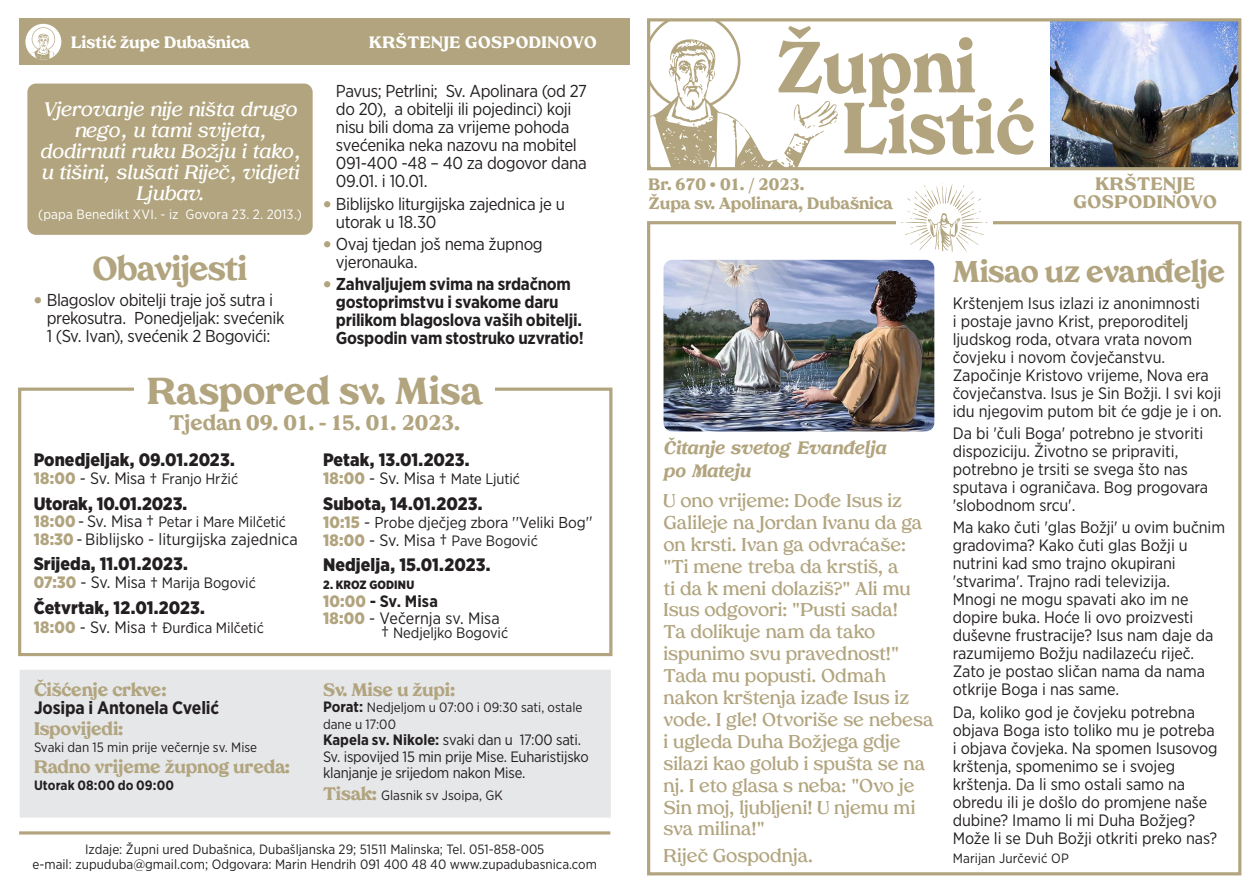
<style>
.page{position:relative;width:1259px;height:893px;background:#fff}
.page>*{position:absolute;margin:0;border:0;box-sizing:border-box;transform-origin:0 0}
.t1{font:800 72.15px "Tropiline";color:#b1a47e}
.t2{font:800 37.5px "Tropiline";color:#b1a47e}
.Text_1{font:800 33px "Tropiline";letter-spacing:-.025em;color:#b1a47e}
.Evandelje{font:800 30px "Tropiline";letter-spacing:-.02em;color:#b1a47e}
.Evandelje-2{font:800 21px "Tropiline";color:#b1a47e}
.Text_1-2{font:italic 600 19.5px/21px "Tropiline";letter-spacing:-.01em;color:#fff;text-align:center}
.Evandelje-3{font:600 18.45px/21.9px "Tropiline";letter-spacing:-.005em;color:#b1a47e}
.Evandelje-4{font:900 18px "Gotham Narrow";color:#231f20}
.Evandelje-5{font:800 18px "Tropiline";letter-spacing:-.01em;color:#b1a47e}
.Evandelje-6{font:700 18px/18px "Gotham Narrow";letter-spacing:-.01em;color:#231f20}
.Evandelje-7{font:italic 800 18px/22.5px "Tropiline";letter-spacing:-.01em;color:#b1a47e}
.Evandelje-8{font:800 18px/18px "Tropiline";letter-spacing:.03em;color:#b1a47e;text-align:center}
.t3{font:17.25px/18px "Gotham Narrow";letter-spacing:-.025em;color:#231f20}
.t4{font:700 17.25px/18px "Gotham Narrow";letter-spacing:-.015em;color:#231f20}
.Text_1-3{font:16.5px/18px "Gotham Narrow";letter-spacing:-.005em;color:#231f20}
.t5{font:800 16.5px "Tropiline";color:#b1a47e}
.Evandelje-9{font:16.5px "Gotham Narrow";color:#231f20}
.t6{font:800 16.5px "Tropiline";letter-spacing:.01em;color:#fff}
.t7{font:800 16.5px "Tropiline";letter-spacing:.03em;color:#fff}
.t8{font:15.75px "Gotham Narrow";letter-spacing:-.01em;color:#231f20}
.Evandelje-10{font:15px/16.5px "Gotham Narrow";letter-spacing:-.01em;color:#231f20}
.Text_1-4{font:13.5px/15px "Gotham Narrow";color:#231f20;text-align:center}
.Evandelje-11{font:13.5px/16.5px "Gotham Narrow";color:#231f20}
.Text_1-5{font:13.5px "Gotham Narrow";letter-spacing:.01em;color:#fff}
.Evandelje-12{font:700 13.5px "Gotham Narrow";letter-spacing:.005em;color:#231f20}
.t9{font:900 12px "Gotham Narrow";letter-spacing:.01em;color:#231f20}
.s1{font-family:"SF Compact";font-weight:900;color:#b1a47e}
.s2{font-weight:900;font-size:16.5px;color:#b1a47e}
.s3{font-size:16.5px}
.s4{font-size:22.5px}
.s5{font-weight:900;color:#b1a47e}
.s6{font-family:"Tropiline";font-weight:800;color:#b1a47e}
.s7{font-weight:700}
.s8{font-weight:700;font-size:15px}
.s9{font-family:"Tropiline";font-weight:800;font-size:18px;color:#b1a47e}
</style>
<div class="page">
<div style="left:647px;top:221px;width:594px;height:654px;border:3px solid #b1a47e"></div>
<img style="left:1050px;top:22px;width:187px;height:144px">
<div style="left:647px;top:18px;width:594px;height:152px;border:3px solid #b1a47e"></div>
<div style="left:896px;top:210px;width:96px;height:25px;background:#fff"></div>
<img style="left:663px;top:260px;width:271px;height:171px">
<div style="left:20px;top:670px;width:591px;height:148px;background:#e6e7e9"></div>
<div style="left:18px;top:388px;width:594px;height:268px;border:3px solid #b1a47e"></div>
<div style="left:134px;top:372px;width:360px;height:35px;background:#fff"></div>
<svg style="left:900px;top:183px;width:88px;height:69px"></svg>
<hr style="left:19px;top:831px;width:591px;height:3px;background:#b1a47e">
<svg style="left:649px;top:20px;width:189px;height:149px"></svg>
<div style="left:19px;top:19px;width:610px;height:46px;background:#b1a47e"></div>
<div style="left:25px;top:24px;width:36px;height:36px;background:#fff;border-radius:50%"></div>
<svg style="left:25px;top:27px;width:36px;height:33px"></svg>
<div style="left:27px;top:84px;width:286px;height:151px;background:#b1a47e;border-radius:9px"></div>
<p class="t6" style="left:71px;top:32px;width:180px">Listić župe Dubašnica</p>
<p class="t7" style="left:369px;top:32px;width:229px">KRŠTENJE GOSPODINOVO</p>
<p class="Text_1-2" style="left:40px;top:98px;width:262px">Vjerovanje nije ništa drugo nego, u tami svijeta, dodirnuti ruku Božju i tako, u tišini, slušati Riječ, vidjeti<br>Ljubav.</p>
<p class="Text_1-5" style="left:38px;top:206px;width:265px">(papa Benedikt XVI. - iz Govora 23. 2. 2013.)</p>
<p class="Text_1" style="left:92px;top:249px;width:156px">Obavijesti</p>
<p class="t3" style="left:47px;top:291px;width:239px;text-indent:-13px"><span class="s1">౪</span> Blagoslov obitelji traje još sutra i prekosutra. Ponedjeljak: svećenik<br>1 (Sv. Ivan), svećenik 2 Bogovići:</p>
<p class="t3" style="left:336px;top:82px;width:253px">Pavus; Petrlini; Sv. Apolinara (od 27 do 20), a obitelji ili pojedinci) koji nisu bili doma za vrijeme pohoda svećenika neka nazovu na mobitel<br>091-400 -48 – 40 za dogovor dana<br>09.01. i 10.01.</p>
<p class="t3" style="left:336px;top:194px;width:231px;text-indent:-13px"><span class="s1">౪</span> Biblijsko liturgijska zajednica je u utorak u 18.30</p>
<p class="t3" style="left:336px;top:234px;width:208px;text-indent:-13px"><span class="s1">౪</span> Ovaj tjedan još nema župnog vjeronauka.</p>
<p class="t4" style="left:336px;top:275px;width:249px;text-indent:-13px"><span class="s1">౪</span> Zahvaljujem svima na srdačnom gostoprimstvu i svakome daru prilikom blagoslova vaših obitelji.<br>Gospodin vam stostruko uzvratio!</p>
<p class="t2" style="left:147px;top:369px;width:336px">Raspored sv. Misa</p>
<p class="Evandelje-2" style="left:169px;top:411px;width:293px">Tjedan 09. 01. - 15. 01. 2023.</p>
<p class="Evandelje-4" style="left:34px;top:448px;width:203px">Ponedjeljak, 09.01.2023.</p>
<p class="Evandelje-10" style="left:34px;top:470px;width:206px"><span class="s2">18:00</span> <span class="s3">- Sv. Misa</span> <span class="s4">†</span> Franjo Hržić</p>
<p class="Evandelje-4" style="left:34px;top:492px;width:155px">Utorak, 10.01.2023.</p>
<p class="Evandelje-10" style="left:34px;top:513px;width:254px"><span class="s2">18:00</span> <span class="s3">- Sv. Misa</span> <span class="s4">†</span> Petar i Mare Milčetić</p>
<p class="Evandelje-9" style="left:34px;top:529px;width:265px"><span class="s5">18:30</span> - Biblijsko - liturgijska zajednica</p>
<p class="Evandelje-4" style="left:34px;top:552px;width:156px">Srijeda, 11.01.2023.</p>
<p class="Evandelje-10" style="left:34px;top:574px;width:224px"><span class="s2">07:30</span> <span class="s3">- Sv. Misa</span> <span class="s4">†</span> Marija Bogović</p>
<p class="Evandelje-4" style="left:34px;top:596px;width:173px">Četvrtak, 12.01.2023.</p>
<p class="Evandelje-10" style="left:34px;top:619px;width:232px"><span class="s2">18:00</span> <span class="s3">- Sv. Misa</span> <span class="s4">†</span> Đurđica Milčetić</p>
<p class="Evandelje-6" style="left:34px;top:680px;width:187px"><span class="s6">Čišćenje crkve:<br></span>Josipa i Antonela Cvelić</p>
<p class="Evandelje-5" style="left:34px;top:718px;width:91px">Ispovijedi:</p>
<p class="Evandelje-11" style="left:34px;top:738px;width:225px">Svaki dan 15 min prije večernje sv. Mise</p>
<p class="Evandelje-5" style="left:34px;top:756px;width:257px">Radno vrijeme župnog ureda:</p>
<p class="Evandelje-12" style="left:34px;top:776px;width:141px">Utorak 08:00 do 09:00</p>
<p class="Evandelje-4" style="left:323px;top:448px;width:148px">Petak, 13.01.2023.</p>
<p class="Evandelje-10" style="left:323px;top:470px;width:199px"><span class="s2">18:00</span> <span class="s3">- Sv. Misa</span> <span class="s4">†</span> Mate Ljutić</p>
<p class="Evandelje-4" style="left:323px;top:492px;width:161px">Subota, 14.01.2023.</p>
<p class="t8" style="left:323px;top:512px;width:271px"><span class="s2">10:15</span> <span class="s3">-</span> Probe dječjeg zbora ''Veliki Bog'<span class="s3">'</span></p>
<p class="Evandelje-10" style="left:323px;top:532px;width:216px"><span class="s2">18:00</span> <span class="s3">- Sv. Misa</span> <span class="s4">†</span> Pave Bogović</p>
<p class="Evandelje-4" style="left:323px;top:553px;width:169px">Nedjelja, 15.01.2023.</p>
<p class="t9" style="left:323px;top:576px;width:93px">2. KROZ GODINU</p>
<p class="Text_1-3" style="left:323px;top:592px;width:178px"><span class="s5">10:00</span> <span class="s7">- Sv. Misa<br></span><span class="s5">18:00</span> - Večernja sv. Misa</p>
<p class="Evandelje-10" style="left:381px;top:624px;width:128px"><span class="s4">†</span> Nedjeljko Bogović</p>
<p class="Evandelje-5" style="left:323px;top:679px;width:134px">Sv. Mise u župi:</p>
<p class="Evandelje-11" style="left:323px;top:699px;width:261px"><span class="s8">Porat:</span> Nedjeljom u 07:00 i 09:30 sati, ostale dane u 17:00</p>
<p class="Evandelje-10" style="left:323px;top:731px;width:267px"><span class="s7">Kapela sv. Nikole:</span> svaki dan u 17:00 sati.<br>Sv. ispovijed 15 min prije Mise. Euharistijsko klanjanje je srijedom nakon Mise.</p>
<p class="Evandelje-11" style="left:323px;top:786px;width:181px"><span class="s9">Tisak:</span> Glasnik sv Jsoipa, GK</p>
<p class="Text_1-4" style="left:33px;top:841px;width:566px">Izdaje: Župni ured Dubašnica, Dubašljanska 29; 51511 Malinska; Tel. 051-858-005<br>e-mail: zupuduba@gmail.com; Odgovara: Marin Hendrih 091 400 48 40 www.zupadubasnica.com</p>
<p class="t1" style="left:776px;top:25px;width:201px">Župni</p>
<p class="t1" style="left:843px;top:86px;width:193px">Listić</p>
<p class="t5" style="left:649px;top:193px;width:245px">Župa sv. Apolinara, Dubašnica</p>
<p class="t5" style="left:648px;top:175px;width:157px">Br. 670 • 01. / 2023.</p>
<p class="Evandelje-8" style="left:1073px;top:175px;width:145px">KRŠTENJE<br>GOSPODINOVO</p>
<p class="Evandelje-7" style="left:663px;top:436px;width:224px">Čitanje svetog Evanđelja po Mateju</p>
<p class="Evandelje-3" style="left:663px;top:490px;width:271px">U ono vrijeme: Dođe Isus iz<br>Galileje na Jordan Ivanu da ga on krsti. Ivan ga odvraćaše: "Ti mene treba da krstiš, a<br>ti da k meni dolaziš?" Ali mu<br>Isus odgovori: "Pusti sada!<br>Ta dolikuje nam da tako ispunimo svu pravednost!"<br>Tada mu popusti. Odmah nakon krštenja izađe Isus iz vode. I gle! Otvoriše se nebesa i ugleda Duha Božjega gdje silazi kao golub i spušta se na nj. I eto glasa s neba: "Ovo je<br>Sin moj, ljubljeni! U njemu mi sva milina!"</p>
<p class="Evandelje-3" style="left:663px;top:844px;width:151px">Riječ Gospodnja.</p>
<p class="Evandelje" style="left:952px;top:254px;width:274px">Misao uz evanđelje</p>
<p class="Text_1-3" style="left:952px;top:294px;width:271px">Krštenjem Isus izlazi iz anonimnosti<br>i postaje javno Krist, preporoditelj ljudskog roda, otvara vrata novom čovjeku i novom čovječanstvu.<br>Započinje Kristovo vrijeme, Nova era čovječanstva. Isus je Sin Božji. I svi koji idu njegovim putom bit će gdje je i on.</p>
<p class="Text_1-3" style="left:952px;top:424px;width:257px">Da bi 'čuli Boga' potrebno je stvoriti dispoziciju. Životno se pripraviti, potrebno je trsiti se svega što nas sputava i ograničava. Bog progovara 'slobodnom srcu'.</p>
<p class="Text_1-3" style="left:952px;top:518px;width:274px">Ma kako čuti 'glas Božji' u ovim bučnim gradovima? Kako čuti glas Božji u nutrini kad smo trajno okupirani 'stvarima'. Trajno radi televizija.<br>Mnogi ne mogu spavati ako im ne dopire buka. Hoće li ovo proizvesti duševne frustracije? Isus nam daje da razumijemo Božju nadilazeću riječ.<br>Zato je postao sličan nama da nama otkrije Boga i nas same.</p>
<p class="Text_1-3" style="left:952px;top:702px;width:266px">Da, koliko god je čovjeku potrebna objava Boga isto toliko mu je potreba i objava čovjeka. Na spomen Isusovog krštenja, spomenimo se i svojeg krštenja. Da li smo ostali samo na obredu ili je došlo do promjene naše dubine? Imamo li mi Duha Božjeg?<br>Može li se Duh Božji otkriti preko nas?</p>
<p class="Text_1-4" style="left:952px;top:851px;width:118px">Marijan Jurčević OP</p>
</div>
